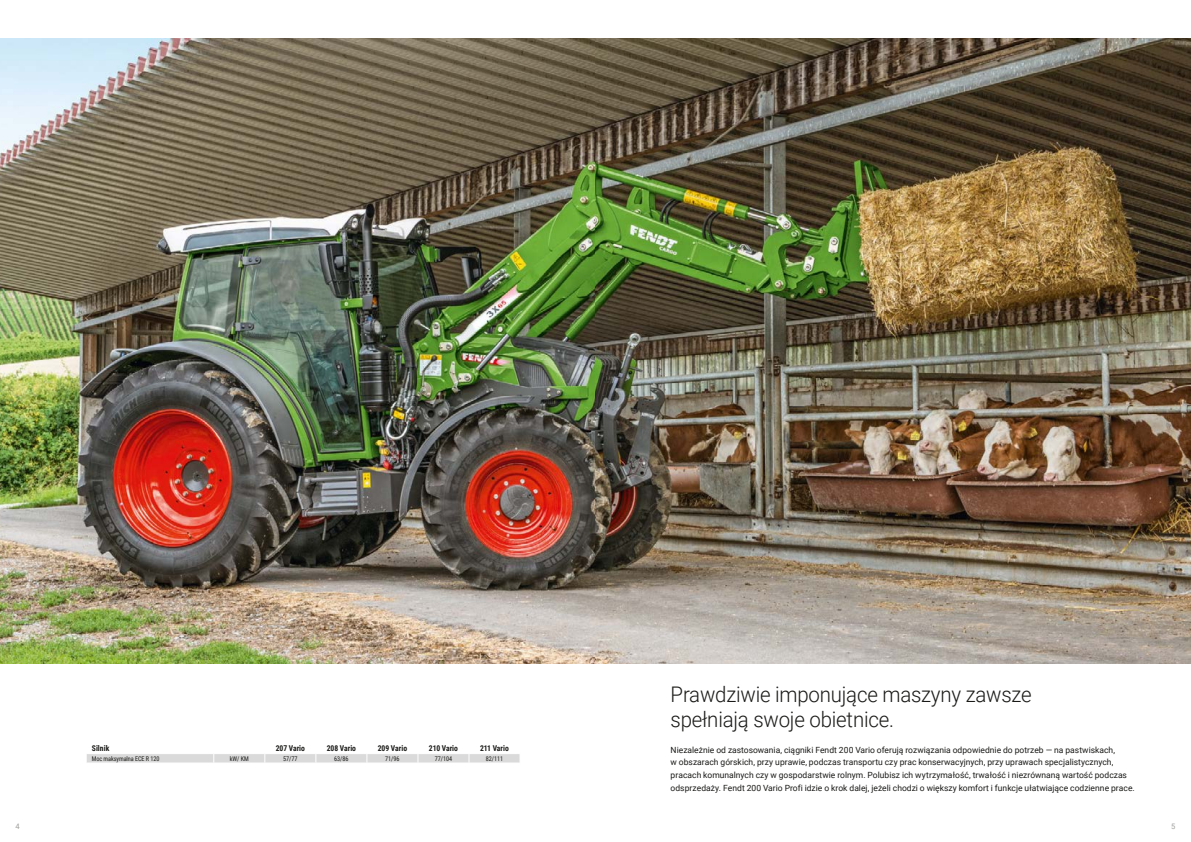
<style>
.page{position:relative;width:1191px;height:842px;background:#fff}
.page>*{position:absolute;margin:0;border:0;box-sizing:border-box;transform-origin:0 0}
.t1{font:300 21.5px/25.5px "Roboto";letter-spacing:-.01em;color:#1a1a18;scale:.95 1}
.t2{font:8.5px/12.8px "Roboto";letter-spacing:.005em;color:#1a1a18}
.t3{font:700 8px "Roboto Condensed";letter-spacing:.005em;color:#1a1a18;scale:.95 1}
.t4{font:7.5px "Roboto";color:#9f9f9e}
.t5{font:6.5px "Roboto Condensed";letter-spacing:-.01em;color:#1a1a18;scale:.95 1}
</style>
<div class="page">
<img style="left:0;top:38px;width:595px;height:625px">
<svg style="left:87px;top:754px;width:433px;height:9px;background:#dcdcdc"></svg>
<img style="left:595px;top:38px;width:596px;height:625px">
<p class="t4" style="left:15px;top:821px;width:6px">4</p>
<p class="t3" style="left:92px;top:743px;width:20px">Silnik</p>
<p class="t3" style="left:276px;top:743px;width:32px">207 Vario</p>
<p class="t3" style="left:327px;top:743px;width:32px">208 Vario</p>
<p class="t3" style="left:378px;top:743px;width:32px">209 Vario</p>
<p class="t3" style="left:429px;top:743px;width:32px">210 Vario</p>
<p class="t3" style="left:480px;top:743px;width:32px">211 Vario</p>
<p class="t5" style="left:92px;top:754px;width:73px">Moc maksymalna ECE R 120</p>
<p class="t5" style="left:230px;top:754px;width:21px">kW/ KM</p>
<p class="t5" style="left:283px;top:754px;width:16px">57/77</p>
<p class="t5" style="left:334px;top:754px;width:16px">63/86</p>
<p class="t5" style="left:385px;top:754px;width:16px">71/96</p>
<p class="t5" style="left:435px;top:754px;width:20px">77/104</p>
<p class="t5" style="left:486px;top:754px;width:20px">82/111</p>
<h1 class="t1" style="left:670px;top:680px;width:381px">Prawdziwie imponujące maszyny zawsze spełniają swoje obietnice.</h1>
<p class="t2" style="left:670px;top:743px;width:465px">Niezależnie od zastosowania, ciągniki Fendt 200 Vario oferują rozwiązania odpowiednie do potrzeb — na pastwiskach,<br>w obszarach górskich, przy uprawie, podczas transportu czy prac konserwacyjnych, przy uprawach specjalistycznych, pracach komunalnych czy w gospodarstwie rolnym. Polubisz ich wytrzymałość, trwałość i niezrównaną wartość podczas odsprzedaży. Fendt 200 Vario Profi idzie o krok dalej, jeżeli chodzi o większy komfort i funkcje ułatwiające codzienne prace.</p>
<p class="t4" style="left:1171px;top:821px;width:6px">5</p>
</div>
